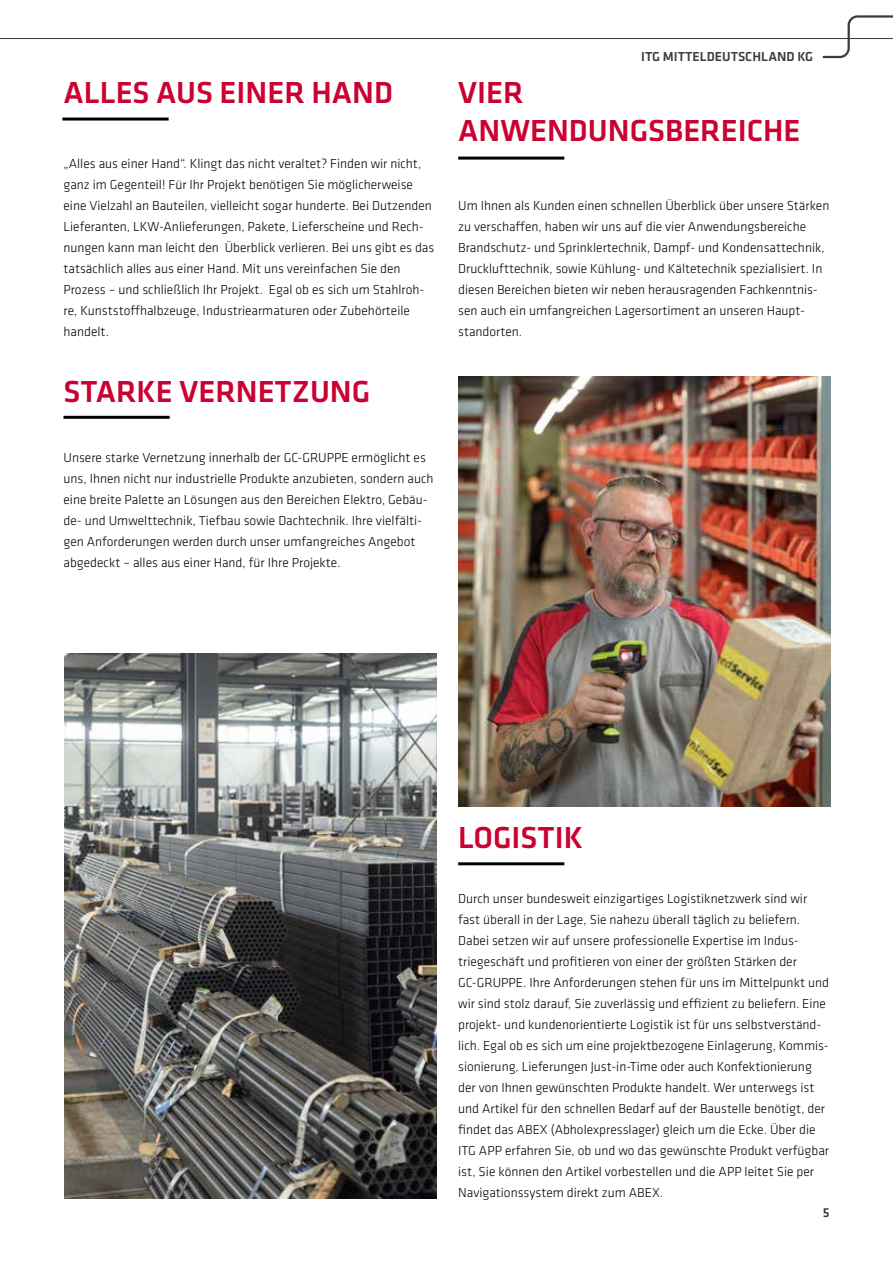
<style>
.page{position:relative;width:893px;height:1263px;background:#fff}
.page>*{position:absolute;margin:0;border:0;box-sizing:border-box;transform-origin:0 0}
.t1{font:500 31.5px/37.8px "GC Klavika Fein";color:#cb0132}
.t2{font:300 13.5px/21px "GC Klavika Fein";color:#000}
.t3{font:500 13.5px "GC Klavika Fein";color:#383b41}
</style>
<div class="page">
<svg style="left:822px;top:15px;width:71px;height:44px"></svg>
<hr style="left:0;top:38px;width:893px;height:1px;background:#383b41">
<hr style="left:458px;top:157px;width:106px;height:3px;background:#000">
<hr style="left:62px;top:118px;width:107px;height:3px;background:#000">
<img style="left:458px;top:377px;width:372px;height:429px">
<img style="left:65px;top:653px;width:372px;height:545px">
<hr style="left:63px;top:416px;width:107px;height:3px;background:#000">
<hr style="left:458px;top:862px;width:106px;height:3px;background:#000">
<h1 class="t1" style="left:63px;top:73px;width:331px">ALLES AUS EINER HAND</h1>
<p class="t2" style="left:63px;top:153px;width:372px">„Alles aus einer Hand“. Klingt das nicht veraltet? Finden wir nicht, ganz im Gegenteil! Für Ihr Projekt benötigen Sie möglicherweise eine Vielzahl an Bauteilen, vielleicht sogar hunderte. Bei Dutzenden Lieferanten, LKW-Anlieferungen, Pakete, Lieferscheine und Rech&shy;nungen kann man leicht den Überblick verlieren. Bei uns gibt es das tatsächlich alles aus einer Hand. Mit uns vereinfachen Sie den Prozess – und schließlich Ihr Projekt. Egal ob es sich um Stahlroh&shy;re, Kunststoffhalbzeuge, Industriearmaturen oder Zubehörteile handelt.</p>
<h1 class="t1" style="left:63px;top:371px;width:308px">STARKE VERNETZUNG</h1>
<p class="t2" style="left:63px;top:447px;width:371px">Unsere starke Vernetzung innerhalb der GC-GRUPPE ermöglicht es uns, Ihnen nicht nur industrielle Produkte anzubieten, sondern auch eine breite Palette an Lösungen aus den Bereichen Elektro, Gebäu&shy;de- und Umwelttechnik, Tiefbau sowie Dachtechnik. Ihre vielfälti&shy;gen Anforderungen werden durch unser umfangreiches Angebot abgedeckt – alles aus einer Hand, für Ihre Projekte.</p>
<p class="t3" style="left:641px;top:48px;width:173px">ITG MITTELDEUTSCHLAND KG</p>
<h1 class="t1" style="left:458px;top:73px;width:344px">VIER<br>ANWENDUNGSBEREICHE</h1>
<p class="t2" style="left:458px;top:195px;width:373px">Um Ihnen als Kunden einen schnellen Überblick über unsere Stärken zu verschaffen, haben wir uns auf die vier Anwendungsbereiche Brandschutz- und Sprinklertechnik, Dampf- und Kondensattechnik, Drucklufttechnik, sowie Kühlung- und Kältetechnik spezialisiert. In diesen Bereichen bieten wir neben herausragenden Fachkenntnis&shy;sen auch ein umfangreichen Lagersortiment an unseren Haupt&shy;standorten.</p>
<h1 class="t1" style="left:458px;top:818px;width:126px">LOGISTIK</h1>
<p class="t2" style="left:458px;top:888px;width:372px">Durch unser bundesweit einzigartiges Logistiknetzwerk sind wir fast überall in der Lage, Sie nahezu überall täglich zu beliefern.<br>Dabei setzen wir auf unsere professionelle Expertise im Indus&shy;triegeschäft und profitieren von einer der größten Stärken der GC-GRUPPE. Ihre Anforderungen stehen für uns im Mittelpunkt und wir sind stolz darauf, Sie zuverlässig und effizient zu beliefern. Eine projekt- und kundenorientierte Logistik ist für uns selbstverständ&shy;lich. Egal ob es sich um eine projektbezogene Einlagerung, Kommis&shy;sionierung, Lieferungen Just-in-Time oder auch Konfektionierung der von Ihnen gewünschten Produkte handelt. Wer unterwegs ist und Artikel für den schnellen Bedarf auf der Baustelle benötigt, der findet das ABEX (Abholexpresslager) gleich um die Ecke. Über die ITG APP erfahren Sie, ob und wo das gewünschte Produkt verfügbar ist, Sie können den Artikel vorbestellen und die APP leitet Sie per Navigationssystem direkt zum ABEX.</p>
<p class="t3" style="left:823px;top:1203px;width:8px">5</p>
</div>
